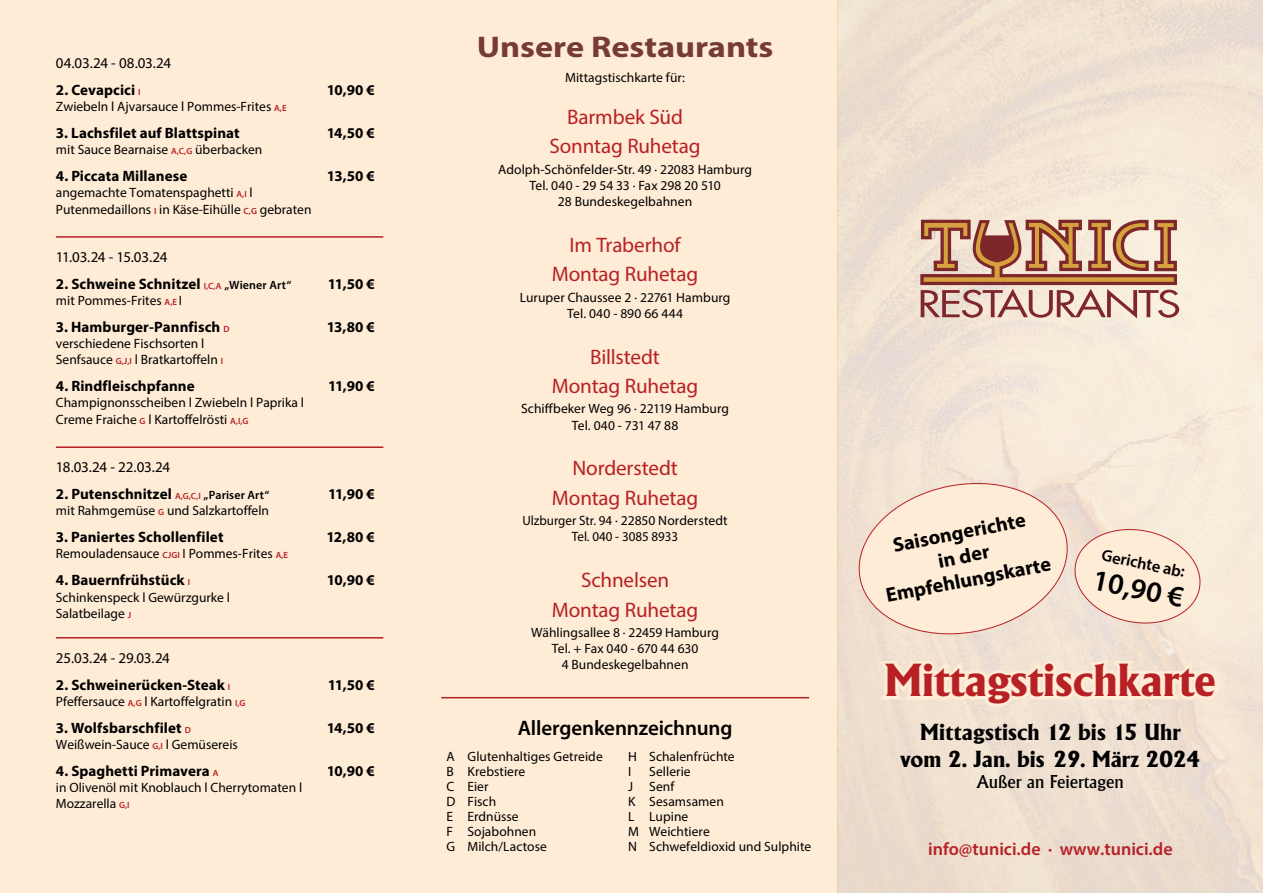
<style>
.page{position:relative;width:1263px;height:893px;background:#fff}
.page>*{position:absolute;margin:0;border:0;box-sizing:border-box;transform-origin:0 0}
.t1{font:700 44.85px "Adelon";color:#b72025}
.t2{font:700 30px "Myriad Pro";color:#773b36;scale:1.14 1}
.t3{font:600 29.55px "Myriad Pro";color:#000}
.t4{font:700 22.5px/27px "Adelon";color:#000;text-align:center}
.t5{font:21px/29.4px "Myriad Pro";letter-spacing:-.005em;color:#b72025;text-align:center}
.t6{font:600 21px "Myriad Pro";letter-spacing:-.005em;color:#000}
.t7{font:700 20.25px/24px "Myriad Pro";color:#000;text-align:center}
.t8{font:600 18px "Myriad Pro";color:#b72025}
.t9{font:500 18px "Adelon";color:#000}
.t10{font:600 16.5px "Myriad Pro";color:#000}
.t11{font:700 15px "Myriad Pro";letter-spacing:.005em;color:#000}
.t12{font:15px "Myriad Pro";letter-spacing:-.015em;color:#000}
.t13{font:13.5px/15px "Myriad Pro";color:#000}
.s1{font-weight:600;font-size:9px;color:#b72025}
.s2{font-weight:600;font-size:12px}
</style>
<div class="page">
<div style="left:0;top:0;width:838px;height:893px;background:#ffecd6"></div>
<svg style="left:874px;top:653px;width:356px;height:58px;background:#f7e6d3"></svg>
<hr style="left:441px;top:697px;width:368px;height:1px;background:#b72025">
<hr style="left:56px;top:236px;width:327px;height:2px;background:#b72025">
<hr style="left:56px;top:446px;width:327px;height:2px;background:#b72025">
<hr style="left:56px;top:637px;width:327px;height:1px;background:#b72025">
<svg style="left:920px;top:218px;width:259px;height:100px;background:#c79b85"></svg>
<svg style="left:852px;top:475px;width:353px;height:167px;background:#f8e5d2"></svg>
<p class="t12" style="left:56px;top:54px;width:117px">04.03.24 - 08.03.24</p>
<p class="t11" style="left:56px;top:80px;width:86px">2. Cevapcici <span class="s1">I</span></p>
<p class="t11" style="left:327px;top:80px;width:50px">10,90 €</p>
<p class="t13" style="left:56px;top:99px;width:232px">Zwiebeln l Ajvarsauce l Pommes-Frites <span class="s1">A,E</span></p>
<p class="t11" style="left:56px;top:123px;width:185px">3. Lachsfilet auf Blattspinat</p>
<p class="t11" style="left:327px;top:123px;width:50px">14,50 €</p>
<p class="t13" style="left:56px;top:142px;width:208px">mit Sauce Bearnaise <span class="s1">A,C,G</span> überbacken</p>
<p class="t11" style="left:56px;top:166px;width:133px">4. Piccata Millanese</p>
<p class="t11" style="left:327px;top:166px;width:49px">13,50 €</p>
<p class="t13" style="left:56px;top:185px;width:257px;line-height:16.2px">angemachte Tomatenspaghetti <span class="s1">A,I</span> l<br>Putenmedaillons <span class="s1">I</span> in Käse-Eihülle <span class="s1">C,G</span> gebraten</p>
<p class="t12" style="left:56px;top:247px;width:113px">11.03.24 - 15.03.24</p>
<p class="t11" style="left:56px;top:274px;width:237px">2. Schweine Schnitzel <span class="s1">I,C,A</span> <span class="s2">„Wiener Art“</span></p>
<p class="t11" style="left:328px;top:274px;width:48px">11,50 €</p>
<p class="t13" style="left:56px;top:293px;width:128px">mit Pommes-Frites <span class="s1">A,E</span> I</p>
<p class="t11" style="left:56px;top:317px;width:175px">3. Hamburger-Pannfisch <span class="s1">D</span></p>
<p class="t11" style="left:327px;top:317px;width:50px">13,80 €</p>
<p class="t13" style="left:56px;top:335px;width:169px;line-height:16.2px">verschiedene Fischsorten l<br>Senfsauce <span class="s1">G,J,I</span> l Bratkartoffeln <span class="s1">I</span></p>
<p class="t11" style="left:56px;top:376px;width:140px">4. Rindfleischpfanne</p>
<p class="t11" style="left:328px;top:376px;width:48px">11,90 €</p>
<p class="t13" style="left:56px;top:394px;width:250px;line-height:16.5px">Champignonsscheiben l Zwiebeln l Paprika l<br>Creme Fraiche <span class="s1">G</span> l Kartoffelrösti <span class="s1">A,I,G</span></p>
<p class="t12" style="left:56px;top:458px;width:116px">18.03.24 - 22.03.24</p>
<p class="t11" style="left:56px;top:484px;width:215px">2. Putenschnitzel <span class="s1">A,G,C,I</span> <span class="s2">„Pariser Art“</span></p>
<p class="t11" style="left:328px;top:484px;width:48px">11,90 €</p>
<p class="t13" style="left:56px;top:503px;width:215px">mit Rahmgemüse <span class="s1">G</span> und Salzkartoffeln</p>
<p class="t11" style="left:56px;top:527px;width:169px">3. Paniertes Schollenfilet</p>
<p class="t11" style="left:326px;top:527px;width:50px">12,80 €</p>
<p class="t13" style="left:56px;top:546px;width:234px">Remouladensauce <span class="s1">CJGI</span> I Pommes-Frites <span class="s1">A,E</span></p>
<p class="t11" style="left:56px;top:571px;width:136px">4. Bauernfrühstück <span class="s1">I</span></p>
<p class="t11" style="left:327px;top:571px;width:50px">10,90 €</p>
<p class="t13" style="left:56px;top:589px;width:176px;line-height:16.2px">Schinkenspeck l Gewürzgurke l<br>Salatbeilage <span class="s1">J</span></p>
<p class="t12" style="left:56px;top:648px;width:116px">25.03.24 - 29.03.24</p>
<p class="t11" style="left:56px;top:675px;width:176px">2. Schweinerücken-Steak <span class="s1">I</span></p>
<p class="t11" style="left:328px;top:675px;width:48px">11,50 €</p>
<p class="t13" style="left:56px;top:693px;width:191px">Pfeffersauce <span class="s1">A,G</span> l Kartoffelgratin <span class="s1">I,G</span></p>
<p class="t11" style="left:56px;top:718px;width:136px">3. Wolfsbarschfilet <span class="s1">D</span></p>
<p class="t11" style="left:327px;top:718px;width:50px">14,50 €</p>
<p class="t13" style="left:56px;top:737px;width:183px">Weißwein-Sauce <span class="s1">G,I</span> l Gemüsereis</p>
<p class="t11" style="left:56px;top:761px;width:164px">4. Spaghetti Primavera <span class="s1">A</span></p>
<p class="t11" style="left:327px;top:761px;width:50px">10,90 €</p>
<p class="t13" style="left:56px;top:779px;width:248px;line-height:16.2px">in Olivenöl mit Knoblauch l Cherrytomaten l<br>Mozzarella <span class="s1">G,I</span></p>
<h2 class="t2" style="left:477px;top:27px;width:262px">Unsere Restaurants</h2>
<p class="t13" style="left:565px;top:70px;width:121px">Mittagstischkarte für:</p>
<h3 class="t5" style="left:549px;top:102px;width:153px">Barmbek Süd<br>Sonntag Ruhetag</h3>
<p class="t13" style="left:498px;top:161px;width:255px;line-height:16.2px;text-align:center">Adolph-Schönfelder-Str. 49 · 22083 Hamburg<br>Tel. 040 - 29 54 33 · Fax 298 20 510<br>28 Bundeskegelbahnen</p>
<h3 class="t5" style="left:552px;top:230px;width:148px">Im Traberhof<br>Montag Ruhetag</h3>
<p class="t13" style="left:520px;top:289px;width:212px;line-height:16.2px;text-align:center">Luruper Chaussee 2 · 22761 Hamburg<br>Tel. 040 - 890 66 444</p>
<h3 class="t5" style="left:552px;top:341px;width:148px">Billstedt<br>Montag Ruhetag</h3>
<p class="t13" style="left:521px;top:401px;width:209px;line-height:16.2px;text-align:center">Schiffbeker Weg 96 · 22119 Hamburg<br>Tel. 040 - 731 47 88</p>
<h3 class="t5" style="left:552px;top:453px;width:148px">Norderstedt<br>Montag Ruhetag</h3>
<p class="t13" style="left:522px;top:512px;width:207px;line-height:16.2px;text-align:center">Ulzburger Str. 94 · 22850 Norderstedt<br>Tel. 040 - 3085 8933</p>
<h3 class="t5" style="left:552px;top:565px;width:148px">Schnelsen<br>Montag Ruhetag</h3>
<p class="t13" style="left:531px;top:624px;width:189px;line-height:16.2px;text-align:center">Wählingsallee 8 · 22459 Hamburg<br>Tel. + Fax 040 - 670 44 630<br>4 Bundeskegelbahnen</p>
<h3 class="t6" style="left:518px;top:715px;width:216px">Allergenkennzeichnung</h3>
<p class="t13" style="left:446px;top:749px;width:158px">A Glutenhaltiges Getreide<br>B Krebstiere<br>C Eier<br>D Fisch<br>E Erdnüsse<br>F Sojabohnen<br>G Milch/Lactose</p>
<p class="t13" style="left:628px;top:749px;width:108px">H Schalenfrüchte<br>I</p>
<p class="t13" style="left:628px;top:764px;width:184px;text-indent:21px">Sellerie<br>J Senf<br>K Sesamsamen<br>L Lupine<br>M Weichtiere<br>N Schwefeldioxid und Sulphite</p>
<h3 class="t7" style="left:874px;top:536px;width:169px;rotate:-11deg">Saisongerichte<br>in der<br>Empfehlungskarte</h3>
<p class="t10" style="left:1104px;top:545px;width:86px;rotate:11deg">Gerichte ab:</p>
<h3 class="t3" style="left:1097px;top:561px;width:94px;rotate:12deg">10,90 €</h3>
<h1 class="t1" style="left:885px;top:654px;width:333px">Mittagstischkarte</h1>
<h3 class="t4" style="left:900px;top:718px;width:301px">Mittagstisch 12 bis 15 Uhr vom 2. Jan. bis 29. März 2024</h3>
<h3 class="t9" style="left:977px;top:772px;width:148px">Außer an Feiertagen</h3>
<h3 class="t8" style="left:928px;top:837px;width:246px">info@tunici.de · www.tunici.de</h3>
</div>
